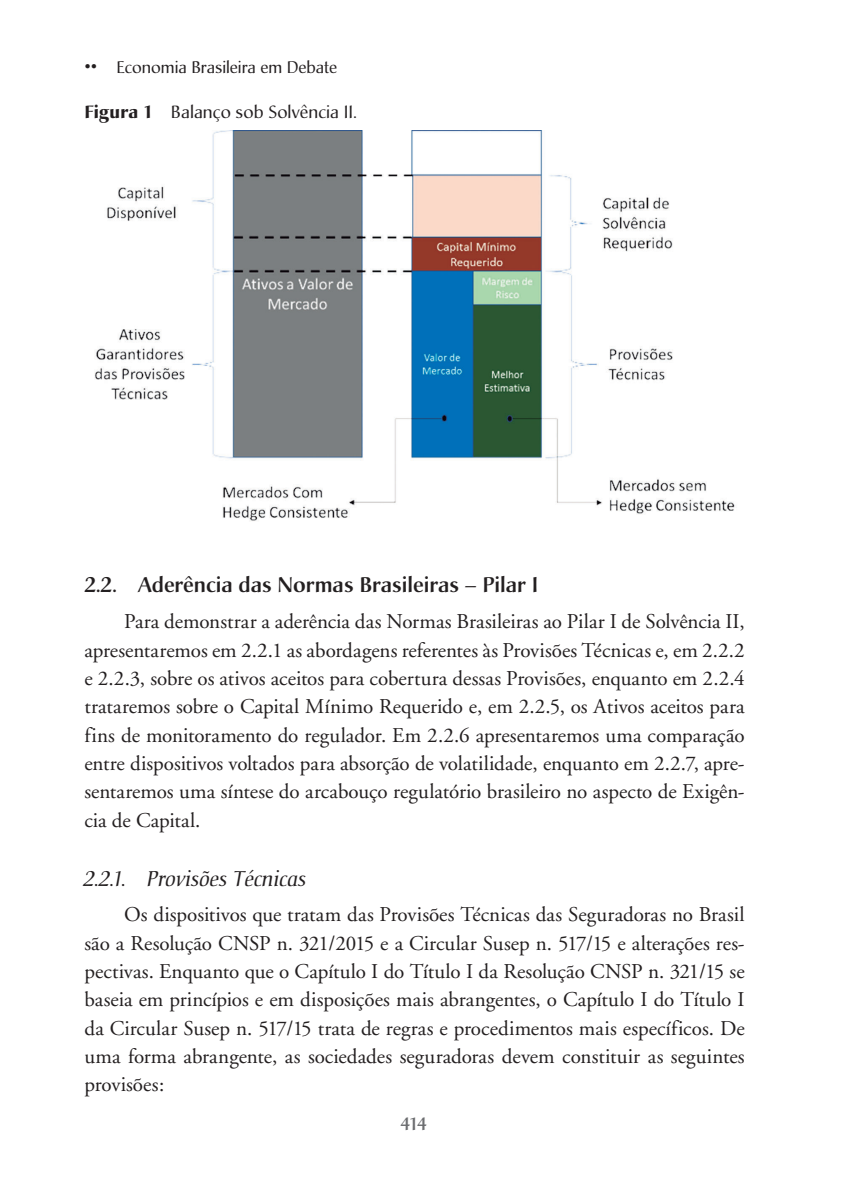
<style>
.page{position:relative;width:844px;height:1191px;background:#fff}
.page>*{position:absolute;margin:0;border:0;box-sizing:border-box;transform-origin:0 0}
.t1{font:21px/28.3px "Adobe Garamond";color:#231f20;text-align:justify}
.t2{font:500 21px "Christiana";color:#231f20}
.t3{font:italic 21px "Christiana";color:#231f20}
.t4{font:17.5px "Christiana";letter-spacing:.01em;color:#231f20}
.t5{font:500 17.5px "Christiana";color:#6c6d70}
.t6{font:16.62px "Christiana";color:#231f20}
.s1{font-size:19.25px}
.s2{font-weight:700}
</style>
<div class="page">
<img style="left:94px;top:131px;width:641px;height:390px">
<p class="t6" style="left:84px;top:57px;width:254px"><span class="s1">••</span> Economia Brasileira em Debate</p>
<p class="t4" style="left:84px;top:101px;width:274px"><span class="s2">Figura 1</span> Balanço sob Solvência II.</p>
<p class="t2" style="left:84px;top:572px;width:455px">2.2. Aderência das Normas Brasileiras – Pilar I</p>
<p class="t1" style="left:84px;top:608px;width:661px;text-indent:40px">Para demonstrar a aderência das Normas Brasileiras ao Pilar I de Solvência II, apresentaremos em 2.2.1 as abordagens referentes às Provisões Técnicas e, em 2.2.2 e 2.2.3, sobre os ativos aceitos para cobertura dessas Provisões, enquanto em 2.2.4 trataremos sobre o Capital Mínimo Requerido e, em 2.2.5, os Ativos aceitos para fins de monitoramento do regulador. Em 2.2.6 apresentaremos uma comparação entre dispositivos voltados para absorção de volatilidade, enquanto em 2.2.7, apre&shy;sentaremos uma síntese do arcabouço regulatório brasileiro no aspecto de Exigên&shy;cia de Capital.</p>
<p class="t3" style="left:84px;top:865px;width:224px">2.2.1. Provisões Técnicas</p>
<p class="t1" style="left:84px;top:901px;width:661px;text-indent:40px">Os dispositivos que tratam das Provisões Técnicas das Seguradoras no Brasil são a Resolução CNSP n. 321/2015 e a Circular Susep n. 517/15 e alterações res&shy;pectivas. Enquanto que o Capítulo I do Título I da Resolução CNSP n. 321/15 se baseia em princípios e em disposições mais abrangentes, o Capítulo I do Título I da Circular Susep n. 517/15 trata de regras e procedimentos mais específicos. De uma forma abrangente, as sociedades seguradoras devem constituir as seguintes provisões:</p>
<p class="t5" style="left:400px;top:1112px;width:28px">414</p>
</div>
